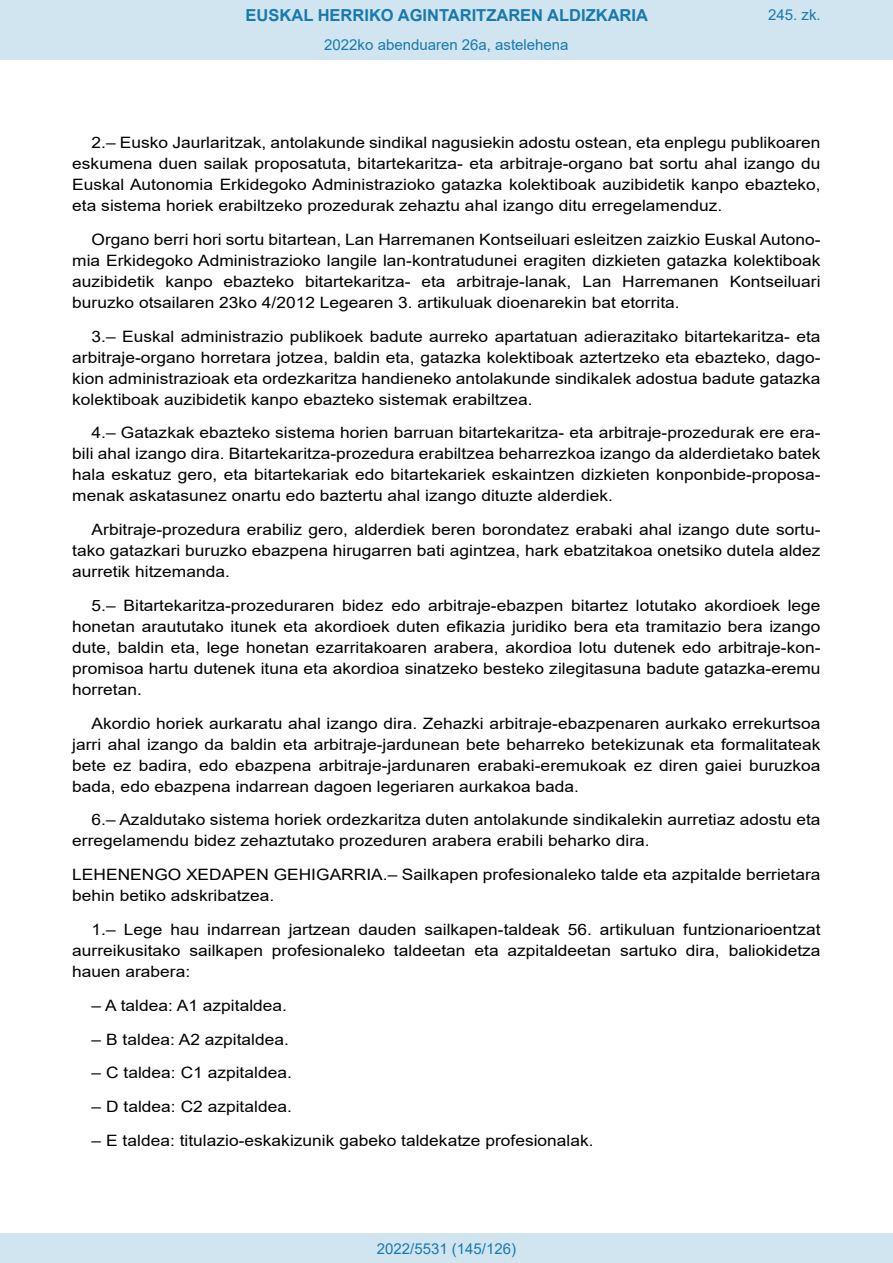
<style>
.page{position:relative;width:893px;height:1263px;background:#fff}
.page>*{position:absolute;margin:0;border:0;box-sizing:border-box;transform-origin:0 0}
.t1{font:700 16.5px "Arial";color:#1879ad}
.BOPVDetalle{font:15.6px/21px "Arial";color:#000;text-align:justify;scale:1.11 1}
.BOPVDisposicionTitul{font:15.6px/21px "Arial";color:#000;scale:1.11 1}
.Paginacion_Centro{font:15px "Arial";color:#1879ad}
</style>
<div class="page">
<div style="left:0;top:0;width:893px;height:60px;background:#d0e5f0"></div>
<div style="left:0;top:1233px;width:893px;height:30px;background:#d0e5f0"></div>
<p class="t1" style="left:246px;top:3px;width:404px">EUSKAL HERRIKO AGINTARITZAREN ALDIZKARIA</p>
<p class="Paginacion_Centro" style="left:324px;top:35px;width:246px">2022ko abenduaren 26a, astelehena</p>
<p class="Paginacion_Centro" style="left:768px;top:5px;width:54px">245. zk.</p>
<p class="BOPVDetalle" style="left:72px;top:132px;width:676px;text-indent:19px">2.– Eusko Jaurlaritzak, antolakunde sindikal nagusiekin adostu ostean, eta enplegu publikoaren eskumena duen sailak proposatuta, bitartekaritza- eta arbitraje-organo bat sortu ahal izango du Euskal Autonomia Erkidegoko Administrazioko gatazka kolektiboak auzibidetik kanpo ebazteko, eta sistema horiek erabiltzeko prozedurak zehaztu ahal izango ditu erregelamenduz.</p>
<p class="BOPVDetalle" style="left:72px;top:229px;width:676px;text-indent:19px">Organo berri hori sortu bitartean, Lan Harremanen Kontseiluari esleitzen zaizkio Euskal Autono&shy;mia Erkidegoko Administrazioko langile lan-kontratudunei eragiten dizkieten gatazka kolektiboak auzibidetik kanpo ebazteko bitartekaritza- eta arbitraje-lanak, Lan Harremanen Kontseiluari buruzko otsailaren 23ko 4/2012 Legearen 3. artikuluak dioenarekin bat etorrita.</p>
<p class="BOPVDetalle" style="left:72px;top:326px;width:676px;text-indent:19px">3.– Euskal administrazio publikoek badute aurreko apartatuan adierazitako bitartekaritza- eta arbitraje-organo horretara jotzea, baldin eta, gatazka kolektiboak aztertzeko eta ebazteko, dago&shy;kion administrazioak eta ordezkaritza handieneko antolakunde sindikalek adostua badute gatazka kolektiboak auzibidetik kanpo ebazteko sistemak erabiltzea.</p>
<p class="BOPVDetalle" style="left:72px;top:422px;width:676px;text-indent:19px">4.– Gatazkak ebazteko sistema horien barruan bitartekaritza- eta arbitraje-prozedurak ere era&shy;bili ahal izango dira. Bitartekaritza-prozedura erabiltzea beharrezkoa izango da alderdietako batek hala eskatuz gero, eta bitartekariak edo bitartekariek eskaintzen dizkieten konponbide-proposa&shy;menak askatasunez onartu edo baztertu ahal izango dituzte alderdiek.</p>
<p class="BOPVDetalle" style="left:72px;top:519px;width:676px;text-indent:19px">Arbitraje-prozedura erabiliz gero, alderdiek beren borondatez erabaki ahal izango dute sortu&shy;tako gatazkari buruzko ebazpena hirugarren bati agintzea, hark ebatzitakoa onetsiko dutela aldez aurretik hitzemanda.</p>
<p class="BOPVDetalle" style="left:72px;top:595px;width:676px;text-indent:19px">5.– Bitartekaritza-prozeduraren bidez edo arbitraje-ebazpen bitartez lotutako akordioek lege honetan araututako itunek eta akordioek duten efikazia juridiko bera eta tramitazio bera izango dute, baldin eta, lege honetan ezarritakoaren arabera, akordioa lotu dutenek edo arbitraje-kon&shy;promisoa hartu dutenek ituna eta akordioa sinatzeko besteko zilegitasuna badute gatazka-eremu horretan.</p>
<p class="BOPVDetalle" style="left:72px;top:713px;width:676px;text-indent:19px">Akordio horiek aurkaratu ahal izango dira. Zehazki arbitraje-ebazpenaren aurkako errekurtsoa jarri ahal izango da baldin eta arbitraje-jardunean bete beharreko betekizunak eta formalitateak bete ez badira, edo ebazpena arbitraje-jardunaren erabaki-eremukoak ez diren gaiei buruzkoa bada, edo ebazpena indarrean dagoen legeriaren aurkakoa bada.</p>
<p class="BOPVDetalle" style="left:72px;top:809px;width:676px;text-indent:19px">6.– Azaldutako sistema horiek ordezkaritza duten antolakunde sindikalekin aurretiaz adostu eta erregelamendu bidez zehaztutako prozeduren arabera erabili beharko dira.</p>
<p class="BOPVDisposicionTitul" style="left:72px;top:864px;width:676px">LEHENENGO XEDAPEN GEHIGARRIA.– Sailkapen profesionaleko talde eta azpitalde berrietara behin betiko adskribatzea.</p>
<p class="BOPVDetalle" style="left:72px;top:919px;width:676px;text-indent:19px">1.– Lege hau indarrean jartzean dauden sailkapen-taldeak 56. artikuluan funtzionarioentzat aurreikusitako sailkapen profesionaleko taldeetan eta azpitaldeetan sartuko dira, baliokidetza hauen arabera:</p>
<p class="BOPVDetalle" style="left:92px;top:995px;width:178px">– A taldea: A1 azpitaldea.</p>
<p class="BOPVDetalle" style="left:92px;top:1028px;width:179px">– B taldea: A2 azpitaldea.</p>
<p class="BOPVDetalle" style="left:92px;top:1062px;width:182px">– C taldea: C1 azpitaldea.</p>
<p class="BOPVDetalle" style="left:92px;top:1096px;width:182px">– D taldea: C2 azpitaldea.</p>
<p class="BOPVDetalle" style="left:92px;top:1130px;width:454px">– E taldea: titulazio-eskakizunik gabeko taldekatze profesionalak.</p>
<p class="Paginacion_Centro" style="left:377px;top:1238px;width:141px">2022/5531 (145/126)</p>
</div>
